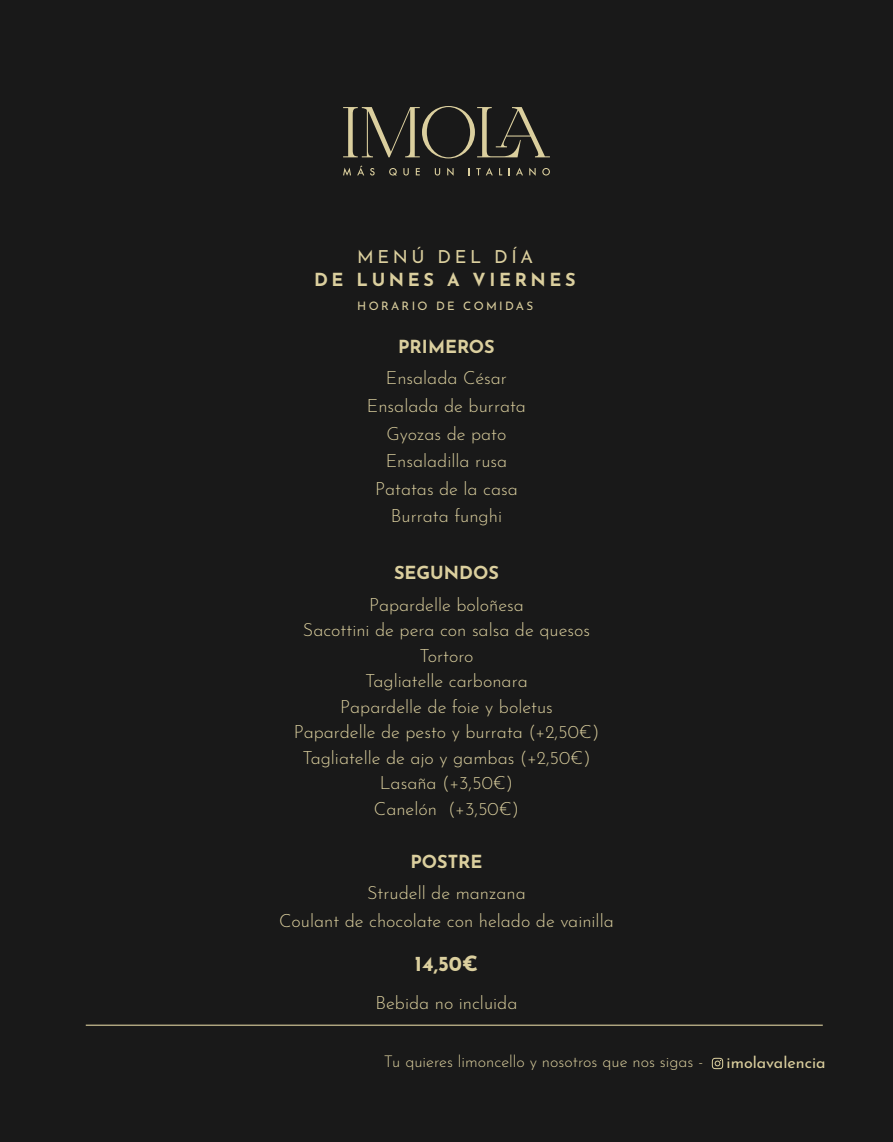
<style>
.page{position:relative;width:893px;height:1142px;background:#191919}
.page>*{position:absolute;margin:0;border:0;box-sizing:border-box;transform-origin:0 0}
.t1{font:700 21px "Josefin Sans";color:#dbcf9e}
.t2{font:300 18px/25.5px "Josefin Sans";color:#dbcf9e;text-align:center}
.t3{font:700 18px "Josefin Sans";color:#dbcf9e}
.t4{font:700 18px "Josefin Sans";letter-spacing:.2em;color:#dbcf9e}
.t5{font:18px "Josefin Sans";letter-spacing:.2em;color:#dbcf9e}
.t6{font:300 16.05px "Josefin Sans";color:#dbcf9e}
.t7{font:16.05px "Josefin Sans";color:#dbcf9e}
.t8{font:11.7px "Josefin Sans";letter-spacing:.2em;color:#dbcf9e}
</style>
<div class="page">
<svg style="left:343px;top:106px;width:207px;height:52px"></svg>
<svg style="left:343px;top:168px;width:8px;height:8px"></svg>
<svg style="left:357px;top:166px;width:7px;height:9px"></svg>
<svg style="left:370px;top:168px;width:5px;height:8px"></svg>
<svg style="left:389px;top:168px;width:8px;height:8px"></svg>
<svg style="left:403px;top:168px;width:6px;height:8px"></svg>
<svg style="left:416px;top:168px;width:4px;height:7px"></svg>
<svg style="left:435px;top:168px;width:5px;height:8px"></svg>
<svg style="left:447px;top:168px;width:7px;height:8px"></svg>
<svg style="left:476px;top:168px;width:17px;height:7px"></svg>
<svg style="left:499px;top:168px;width:3px;height:7px"></svg>
<svg style="left:516px;top:168px;width:7px;height:7px"></svg>
<svg style="left:529px;top:168px;width:7px;height:8px"></svg>
<svg style="left:542px;top:168px;width:8px;height:8px"></svg>
<svg style="left:712px;top:1058px;width:11px;height:11px"></svg>
<hr style="left:86px;top:1025px;width:737px;height:1px;background:#dbcf9e">
<p class="t5" style="left:357px;top:242px;width:177px">MENÚ DEL DÍA</p>
<p class="t8" style="left:357px;top:296px;width:178px">HORARIO DE COMIDAS</p>
<p class="t4" style="left:314px;top:264px;width:263px">DE LUNES A VIERNES</p>
<p class="t3" style="left:398px;top:331px;width:98px">PRIMEROS</p>
<p class="t2" style="left:367px;top:363px;width:161px;line-height:27.6px">Ensalada César<br>Ensalada de burrata<br>Gyozas de pato<br>Ensaladilla rusa<br>Patatas de la casa<br>Burrata funghi</p>
<p class="t3" style="left:394px;top:557px;width:106px">SEGUNDOS</p>
<p class="t2" style="left:294px;top:590px;width:307px">Papardelle boloñesa<br>Sacottini de pera con salsa de quesos<br>Tortoro<br>Tagliatelle carbonara<br>Papardelle de foie y boletus<br>Papardelle de pesto y burrata (+2,50€)<br>Tagliatelle de ajo y gambas (+2,50€)<br>Lasaña (+3,50€)<br>Canelón (+3,50€)</p>
<p class="t3" style="left:410px;top:846px;width:74px">POSTRE</p>
<p class="t2" style="left:279px;top:877px;width:336px;line-height:27.6px">Strudell de manzana<br>Coulant de chocolate con helado de vainilla</p>
<p class="t1" style="left:415px;top:945px;width:65px">14,50€</p>
<p class="t2" style="left:376px;top:988px;width:143px">Bebida no incluida</p>
<p class="t6" style="left:384px;top:1049px;width:321px">Tu quieres limoncello y nosotros que nos sigas -</p>
<p class="t7" style="left:727px;top:1049px;width:100px">imolavalencia</p>
</div>
